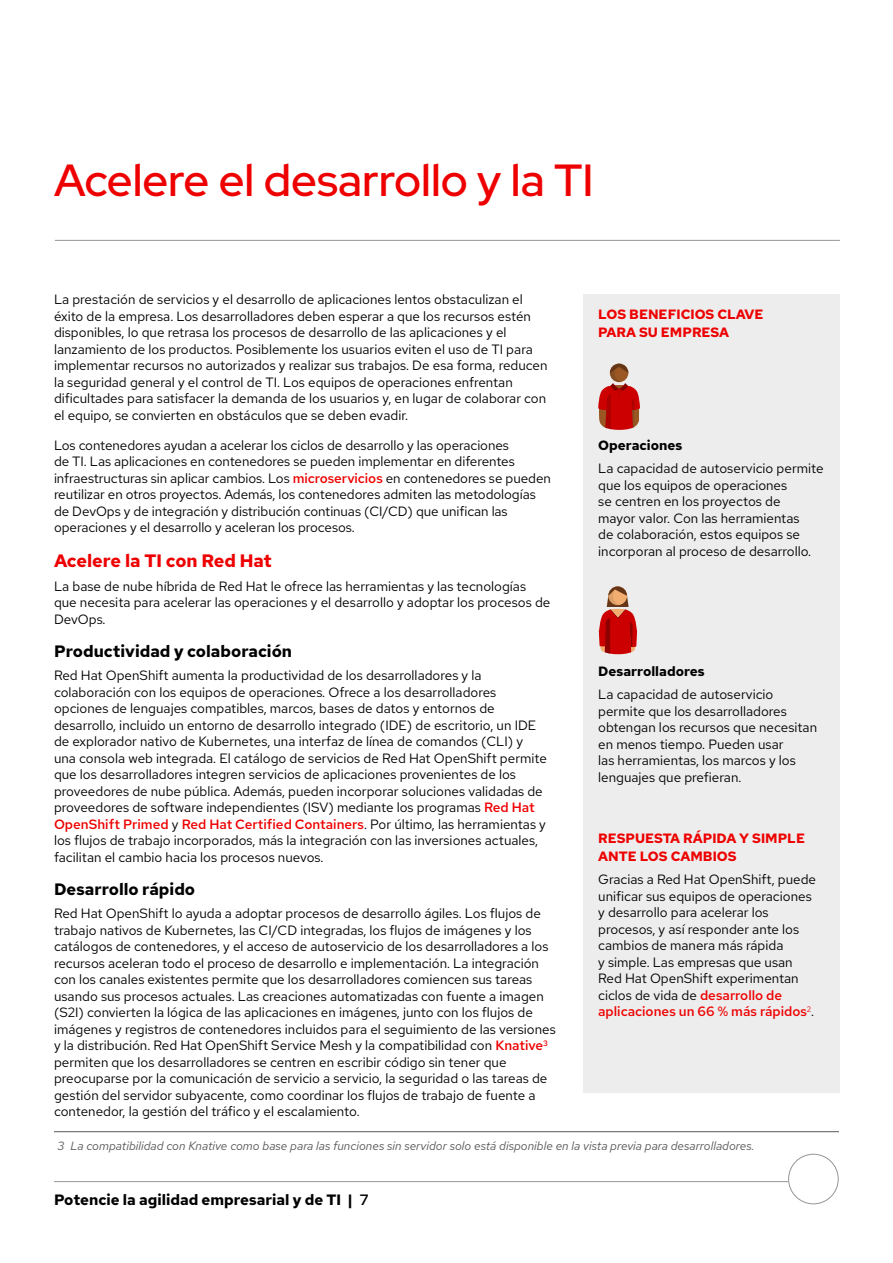
<style>
.page{position:relative;width:893px;height:1263px;background:#fff}
.page>*{position:absolute;margin:0;border:0;box-sizing:border-box;transform-origin:0 0}
.t1{font:500 45px "Red Hat Display";color:#e00}
.t2{font:700 18px "Red Hat Text";letter-spacing:-.005em;color:#e00}
.t3{font:700 16.5px "Red Hat Text";color:#000}
.t4{font:700 15px "Red Hat Text";color:#000}
.t5{font:13.5px/16.5px "Red Hat Text";color:#000}
.t6{font:700 13.5px/18px "Red Hat Text";color:#e00}
.t7{font:700 13.5px "Red Hat Text";color:#000}
.t8{font:italic 12px "Red Hat Text";color:#58585b}
.s1{font-weight:500;color:#e00}
.s2{font-weight:500}
</style>
<div class="page">
<hr style="left:54px;top:1181px;width:734px;height:1px;background:#939598">
<div style="left:788px;top:1154px;width:51px;height:50px;border:1px solid #939598;border-radius:50%"></div>
<hr style="left:55px;top:240px;width:785px;height:1px;background:#939598">
<div style="left:583px;top:294px;width:257px;height:799px;background:#ededed"></div>
<hr style="left:54px;top:1131px;width:785px;height:1px;background:#58585b">
<svg style="left:598px;top:364px;width:42px;height:66px"></svg>
<svg style="left:599px;top:586px;width:38px;height:68px"></svg>
<h1 class="t1" style="left:54px;top:151px;width:541px">Acelere el desarrollo y la TI</h1>
<p class="t5" style="left:54px;top:291px;width:495px">La prestación de servicios y el desarrollo de aplicaciones lentos obstaculizan el éxito de la empresa. Los desarrolladores deben esperar a que los recursos estén disponibles, lo que retrasa los procesos de desarrollo de las aplicaciones y el lanzamiento de los productos. Posiblemente los usuarios eviten el uso de TI para implementar recursos no autorizados y realizar sus trabajos. De esa forma, reducen la seguridad general y el control de TI. Los equipos de operaciones enfrentan dificultades para satisfacer la demanda de los usuarios y, en lugar de colaborar con el equipo, se convierten en obstáculos que se deben evadir.</p>
<p class="t5" style="left:54px;top:437px;width:498px">Los contenedores ayudan a acelerar los ciclos de desarrollo y las operaciones<br>de TI. Las aplicaciones en contenedores se pueden implementar en diferentes infraestructuras sin aplicar cambios. Los <span class="s1">microservicios</span> en contenedores se pueden reutilizar en otros proyectos. Además, los contenedores admiten las metodologías de DevOps y de integración y distribución continuas (CI/CD) que unifican las operaciones y el desarrollo y aceleran los procesos.</p>
<h2 class="t2" style="left:54px;top:549px;width:219px">Acelere la TI con Red Hat</h2>
<p class="t5" style="left:54px;top:577px;width:498px">La base de nube híbrida de Red Hat le ofrece las herramientas y las tecnologías que necesita para acelerar las operaciones y el desarrollo y adoptar los procesos de<br>DevOps.</p>
<p class="t3" style="left:54px;top:640px;width:240px">Productividad y colaboración</p>
<p class="t5" style="left:54px;top:667px;width:494px">Red Hat OpenShift aumenta la productividad de los desarrolladores y la colaboración con los equipos de operaciones. Ofrece a los desarrolladores opciones de lenguajes compatibles, marcos, bases de datos y entornos de desarrollo, incluido un entorno de desarrollo integrado (IDE) de escritorio, un IDE de explorador nativo de Kubernetes, una interfaz de línea de comandos (CLI) y una consola web integrada. El catálogo de servicios de Red Hat OpenShift permite que los desarrolladores integren servicios de aplicaciones provenientes de los proveedores de nube pública. Además, pueden incorporar soluciones validadas de proveedores de software independientes (ISV) mediante los programas <span class="s1">Red Hat OpenShift Primed</span> y <span class="s1">Red Hat Certified Containers</span>. Por último, las herramientas y los flujos de trabajo incorporados, más la integración con las inversiones actuales, facilitan el cambio hacia los procesos nuevos.</p>
<p class="t3" style="left:54px;top:878px;width:143px">Desarrollo rápido</p>
<p class="t5" style="left:54px;top:905px;width:503px">Red Hat OpenShift lo ayuda a adoptar procesos de desarrollo ágiles. Los flujos de trabajo nativos de Kubernetes, las CI/CD integradas, los flujos de imágenes y los catálogos de contenedores, y el acceso de autoservicio de los desarrolladores a los recursos aceleran todo el proceso de desarrollo e implementación. La integración con los canales existentes permite que los desarrolladores comiencen sus tareas usando sus procesos actuales. Las creaciones automatizadas con fuente a imagen (S2I) convierten la lógica de las aplicaciones en imágenes, junto con los flujos de imágenes y registros de contenedores incluidos para el seguimiento de las versiones y la distribución. Red Hat OpenShift Service Mesh y la compatibilidad con <span class="s1">Knative</span><sup>3 </sup>permiten que los desarrolladores se centren en escribir código sin tener que preocuparse por la comunicación de servicio a servicio, la seguridad o las tareas de gestión del servidor subyacente, como coordinar los flujos de trabajo de fuente a contenedor, la gestión del tráfico y el escalamiento.</p>
<p class="t6" style="left:598px;top:305px;width:167px">LOS BENEFICIOS CLAVE<br>PARA SU EMPRESA</p>
<p class="t7" style="left:598px;top:436px;width:86px">Operaciones</p>
<p class="t5" style="left:598px;top:460px;width:227px">La capacidad de autoservicio permite que los equipos de operaciones<br>se centren en los proyectos de<br>mayor valor. Con las herramientas<br>de colaboración, estos equipos se incorporan al proceso de desarrollo.</p>
<p class="t7" style="left:598px;top:662px;width:108px">Desarrolladores</p>
<p class="t5" style="left:598px;top:686px;width:220px">La capacidad de autoservicio permite que los desarrolladores obtengan los recursos que necesitan en menos tiempo. Pueden usar<br>las herramientas, los marcos y los lenguajes que prefieran.</p>
<p class="t6" style="left:598px;top:829px;width:208px">RESPUESTA RÁPIDA Y SIMPLE<br>ANTE LOS CAMBIOS</p>
<p class="t5" style="left:598px;top:871px;width:219px">Gracias a Red Hat OpenShift, puede unificar sus equipos de operaciones y desarrollo para acelerar los procesos, y así responder ante los cambios de manera más rápida<br>y simple. Las empresas que usan<br>Red Hat OpenShift experimentan ciclos de vida de <span class="s1">desarrollo de aplicaciones un 66 % más rápidos</span><sup>2</sup>.</p>
<p class="t8" style="left:58px;top:1138px;width:698px">3 La compatibilidad con Knative como base para las funciones sin servidor solo está disponible en la vista previa para desarrolladores.</p>
<p class="t4" style="left:54px;top:1190px;width:316px">Potencie la agilidad empresarial y de TI | <span class="s2">7</span></p>
</div>
